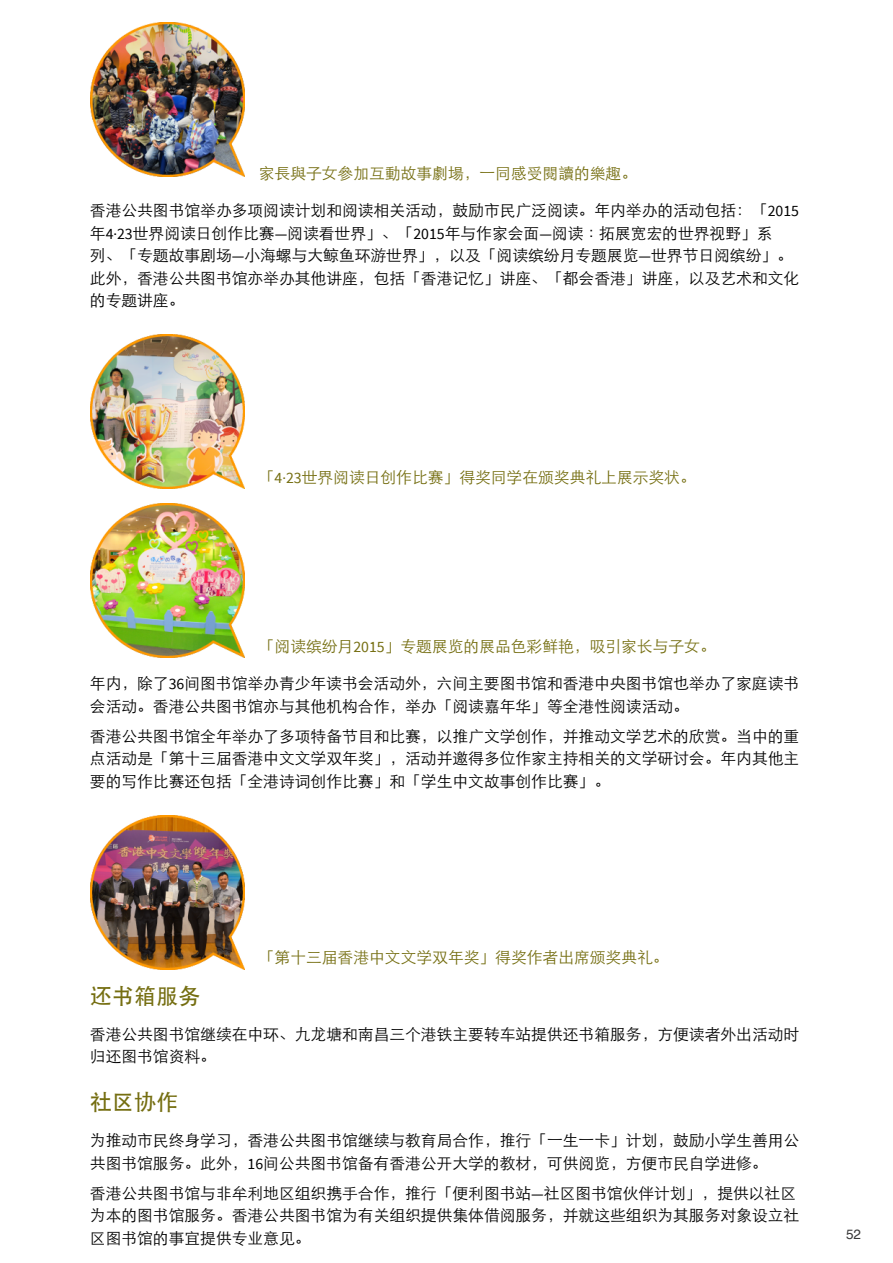
<style>
.page{position:relative;width:893px;height:1263px;background:#fff}
.page>*{position:absolute;margin:0;border:0;box-sizing:border-box;transform-origin:0 0}
.t1{font:22.05px "ST Heiti";color:#756e11}
.t2{font:15.75px/22.5px "ST Xihei";color:#000}
.t3{font:15.75px "ST Xihei";color:#756e11}
.t4{font:13.5px "Helvetica";color:#383839}
.s1{font-family:"Source Sans Pro"}
.s2{font-family:"Microsoft Jheng Hei"}
</style>
<div class="page">
<img style="left:90px;top:23px;width:154px;height:153px">
<img style="left:90px;top:335px;width:154px;height:154px">
<img style="left:90px;top:504px;width:154px;height:154px">
<img style="left:90px;top:815px;width:154px;height:154px">
<p class="t3" style="left:259px;top:165px;width:380px">家長與子女參加互動故事劇場，一同感受閱讀的樂趣。</p>
<p class="t2" style="left:90px;top:199px;width:711px">香港公共图书馆举办多项阅读计划和阅读相关活动，鼓励市民广泛阅读。年内举办的活动包括：「<span class="s1">2015</span>年<span class="s1">4</span><span class="s2">‧</span><span class="s1">23</span>世界阅读日创作比赛<span class="s1">—</span>阅读看世界」、「<span class="s1">2015</span>年与作家会面<span class="s1">—</span>阅读︰拓展宽宏的世界视野」系<br>列、「专题故事剧场<span class="s1">—</span>小海螺与大鲸鱼环游世界」，以及「阅读缤纷月专题展览<span class="s1">—</span>世界节日阅缤纷」。此外，香港公共图书馆亦举办其他讲座，包括「香港记忆」讲座、「都会香港」讲座，以及艺术和文化的专题讲座。</p>
<p class="t3" style="left:259px;top:469px;width:438px">「<span class="s1">4</span><span class="s2">‧</span><span class="s1">23</span>世界阅读日创作比赛」得奖同学在颁奖典礼上展示奖状。</p>
<p class="t3" style="left:259px;top:638px;width:458px">「阅读缤纷月<span class="s1">2015</span>」专题展览的展品色彩鲜艳，吸引家长与子女。</p>
<p class="t2" style="left:90px;top:672px;width:711px">年内，除了<span class="s1">36</span>间图书馆举办青少年读书会活动外，六间主要图书馆和香港中央图书馆也举办了家庭读书会活动。香港公共图书馆亦与其他机构合作，举办「阅读嘉年华」等全港性阅读活动。</p>
<p class="t2" style="left:90px;top:725px;width:711px;text-align:justify">香港公共图书馆全年举办了多项特备节目和比赛，以推广文学创作，并推动文学艺术的欣赏。当中的重点活动是「第十三届香港中文文学双年奖」，活动并邀得多位作家主持相关的文学研讨会。年内其他主要的写作比赛还包括「全港诗词创作比赛」和「学生中文故事创作比赛」。</p>
<p class="t3" style="left:259px;top:950px;width:411px">「第十三届香港中文文学双年奖」得奖作者出席颁奖典礼。</p>
<h1 class="t1" style="left:90px;top:985px;width:112px">还书箱服务</h1>
<p class="t2" style="left:90px;top:1023px;width:711px">香港公共图书馆继续在中环、九龙塘和南昌三个港铁主要转车站提供还书箱服务，方便读者外出活动时归还图书馆资料。</p>
<h1 class="t1" style="left:90px;top:1091px;width:90px">社区协作</h1>
<p class="t2" style="left:90px;top:1129px;width:711px">为推动市民终身学习，香港公共图书馆继续与教育局合作，推行「一生一卡」计划，鼓励小学生善用公共图书馆服务。此外，<span class="s1">16</span>间公共图书馆备有香港公开大学的教材，可供阅览，方便市民自学进修。</p>
<p class="t2" style="left:90px;top:1182px;width:711px">香港公共图书馆与非牟利地区组织携手合作，推行「便利图书站<span class="s1">—</span>社区图书馆伙伴计划」，提供以社区为本的图书馆服务。香港公共图书馆为有关组织提供集体借阅服务，并就这些组织为其服务对象设立社区图书馆的事宜提供专业意见。</p>
<p class="t4" style="left:846px;top:1224px;width:16px">52</p>
</div>
